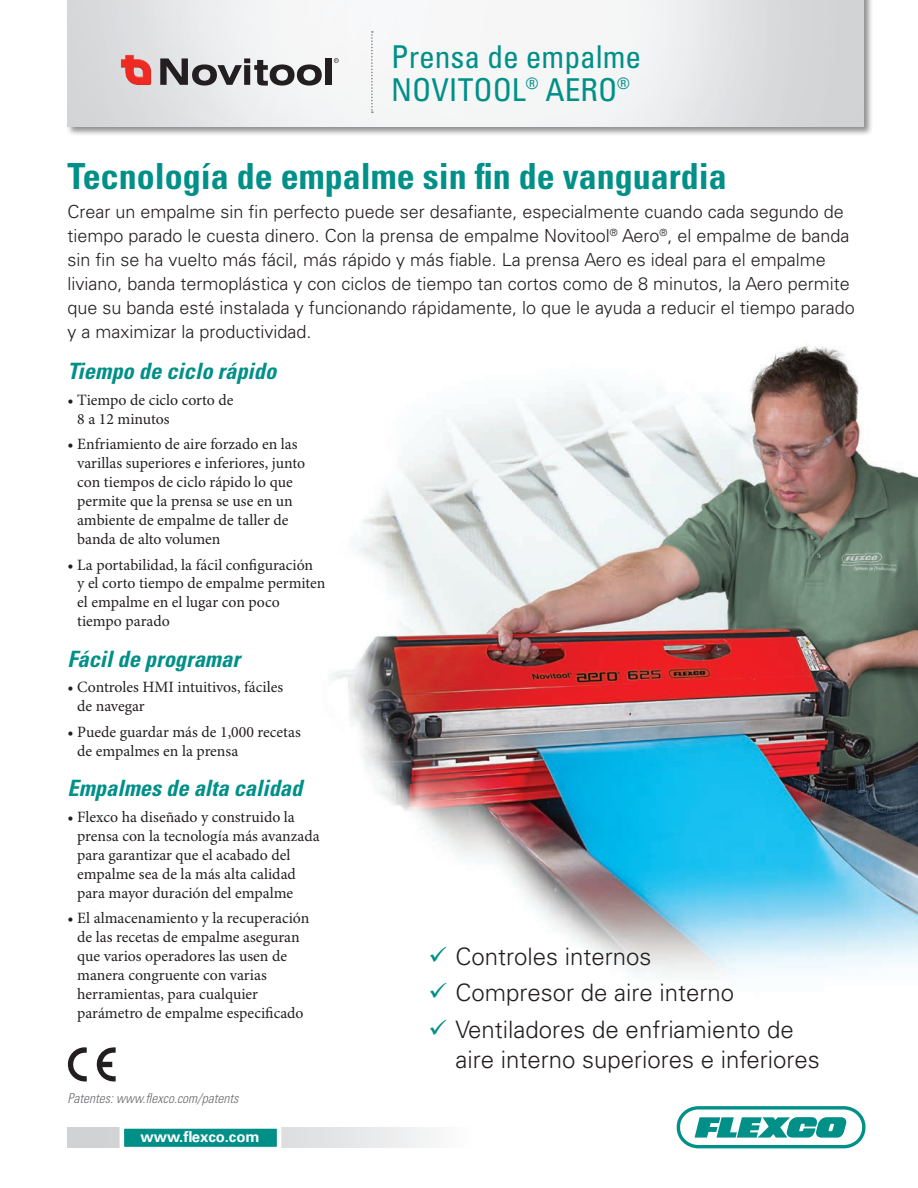
<style>
.page{position:relative;width:918px;height:1188px;background:#fff}
.page>*{position:absolute;margin:0;border:0;box-sizing:border-box;transform-origin:0 0}
.t1{font:700 condensed 36px "Univers LT Std";color:#009088}
.t2{font:condensed 31.5px/33px "Univers LT Std";color:#009088}
.t3{font:300 24px/30px "Univers LT Std";color:#231f20}
.t4{font:italic 700 condensed 22.5px "Univers LT Std";color:#009088}
.t5{font:300 18px/24px "Univers LT Std";color:#231f20}
.t6{font:15.75px/18.9px "Minion Pro";color:#231f20}
.t7{font:700 15.6px "Univers LT Std";color:#fff}
.t8{font:700 15px "Univers LT Std";color:#fff}
.t9{font:italic 300 condensed 13.5px "Univers LT Std";color:#6c6d70}
.s1{color:#009088}
</style>
<div class="page">
<div style="left:66px;top:0;width:808px;height:136px;background:#231f20;opacity:.5"></div>
<img style="left:67px;top:0;width:797px;height:126px">
<svg style="left:677px;top:1106px;width:188px;height:42px"></svg>
<svg style="left:68px;top:1128px;width:362px;height:20px"></svg>
<div style="left:120px;top:1124px;width:161px;height:27px;background:#009088;border:4px solid #fff"></div>
<svg style="left:160px;top:58px;width:162px;height:28px"></svg>
<div style="left:326px;top:58px;width:6px;height:27px;background:#231f20"></div>
<div style="left:120px;top:53px;width:33px;height:25px;background:#fff;opacity:.5"></div>
<div style="left:120px;top:55px;width:33px;height:31px;background:#231f20;opacity:.5"></div>
<svg style="left:334px;top:58px;width:5px;height:5px"></svg>
<img style="left:332px;top:346px;width:586px;height:629px">
<svg style="left:371px;top:31px;width:2px;height:82px"></svg>
<svg style="left:68px;top:1047px;width:19px;height:35px"></svg>
<svg style="left:96px;top:1047px;width:20px;height:35px"></svg>
<h2 class="t2" style="left:391px;top:40px;width:252px">Prensa de empalme<br>NOVITOOL<sup>®</sup> AERO<sup>®</sup></h2>
<h1 class="t1" style="left:68px;top:154px;width:661px">Tecnología de empalme sin fin de vanguardia</h1>
<p class="t5" style="left:67px;top:200px;width:789px">Crear un empalme sin fin perfecto puede ser desafiante, especialmente cuando cada segundo de tiempo parado le cuesta dinero. Con la prensa de empalme Novitool<sup>®</sup> Aero<sup>®</sup>, el empalme de banda sin fin se ha vuelto más fácil, más rápido y más fiable. La prensa Aero es ideal para el empalme liviano, banda termoplástica y con ciclos de tiempo tan cortos como de 8 minutos, la Aero permite que su banda esté instalada y funcionando rápidamente, lo que le ayuda a reducir el tiempo parado y a maximizar la productividad.</p>
<h3 class="t4" style="left:68px;top:357px;width:210px">Tiempo de ciclo rápido</h3>
<p class="t6" style="left:77px;top:391px;width:158px;text-indent:-10px">• Tiempo de ciclo corto de<br>8 a 12 minutos</p>
<p class="t6" style="left:77px;top:436px;width:230px;text-indent:-10px">• Enfriamiento de aire forzado en las varillas superiores e inferiores, junto con tiempos de ciclo rápido lo que permite que la prensa se use en un ambiente de empalme de taller de banda de alto volumen</p>
<p class="t6" style="left:77px;top:556px;width:250px;text-indent:-10px">• La portabilidad, la fácil configuración<br>y el corto tiempo de empalme permiten el empalme en el lugar con poco tiempo parado</p>
<h3 class="t4" style="left:68px;top:645px;width:174px">Fácil de programar</h3>
<p class="t6" style="left:77px;top:679px;width:207px;text-indent:-10px">• Controles HMI intuitivos, fáciles de navegar</p>
<p class="t6" style="left:77px;top:723px;width:225px;text-indent:-10px">• Puede guardar más de 1,000 recetas de empalmes en la prensa</p>
<h3 class="t4" style="left:68px;top:775px;width:236px">Empalmes de alta calidad</h3>
<p class="t6" style="left:77px;top:808px;width:244px;text-indent:-10px">• Flexco ha diseñado y construido la prensa con la tecnología más avanzada para garantizar que el acabado del empalme sea de la más alta calidad para mayor duración del empalme</p>
<p class="t6" style="left:77px;top:909px;width:234px;text-indent:-10px">• El almacenamiento y la recuperación de las recetas de empalme aseguran que varios operadores las usen de manera congruente con varias herramientas, para cualquier parámetro de empalme especificado</p>
<p class="t9" style="left:68px;top:1090px;width:173px">Patentes: www.flexco.com/patents</p>
<p class="t8" style="left:140px;top:1128px;width:121px">www.flexco.com</p>
<p class="t7" style="left:127px;top:1128px;width:126px">www.flexco.com</p>
<h3 class="t3" style="left:428px;top:941px;width:225px"><span class="s1">✓</span> Controles internos</h3>
<h3 class="t3" style="left:428px;top:978px;width:307px"><span class="s1">✓</span> Compresor de aire interno</h3>
<h3 class="t3" style="left:455px;top:1015px;width:366px;text-indent:-27px"><span class="s1">✓</span> Ventiladores de enfriamiento de aire interno superiores e inferiores</h3>
</div>
